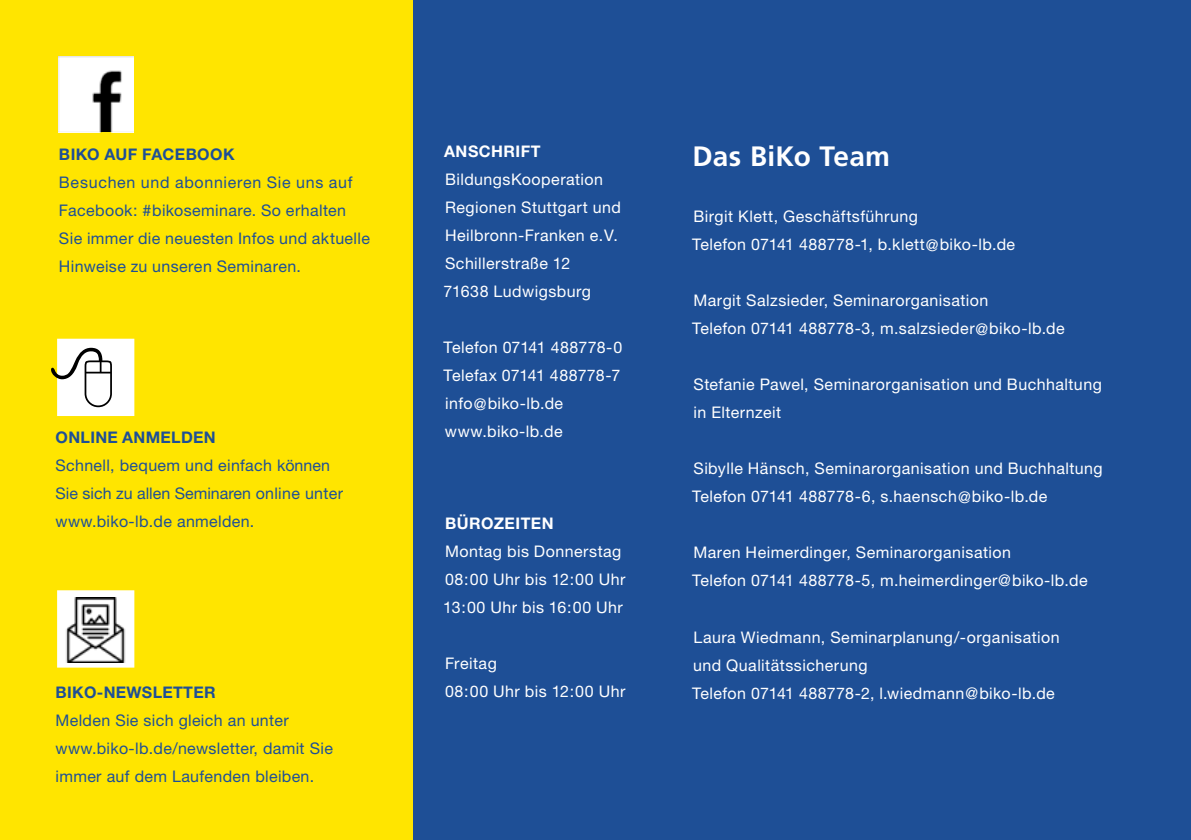
<style>
.page{position:relative;width:1191px;height:840px;background:#fff}
.page>*{position:absolute;margin:0;border:0;box-sizing:border-box;transform-origin:0 0}
.t1{font:700 28px "Frutiger";letter-spacing:.01em;color:#fff}
.t2{font:16px/28px "Helvetica Neue CE";letter-spacing:.03em;color:#fff}
.t3{font:16px/28px "Helvetica Neue";letter-spacing:.02em;color:#1e4f96}
.t4{font:16px/28px "Helvetica Neue CE";letter-spacing:.025em;color:#1e4f96}
.t5{font:700 16px "Helvetica Neue CE";letter-spacing:.02em;color:#1e4f96}
.t6{font:700 16px "Helvetica Neue";letter-spacing:.03em;color:#fff}
.t7{font:700 16px "Helvetica Neue";letter-spacing:.02em;color:#1e4f96}
</style>
<div class="page">
<div style="left:0;top:0;width:1191px;height:839px;background:#1e4f96"></div>
<div style="left:0;top:0;width:413px;height:839px;background:#ffe500"></div>
<img style="left:58px;top:57px;width:75px;height:75px">
<div style="left:58px;top:591px;width:75px;height:75px;background:#fff"></div>
<img style="left:66px;top:597px;width:60px;height:64px">
<div style="left:57px;top:590px;width:77px;height:77px;border:2px solid #fff"></div>
<div style="left:57px;top:338px;width:77px;height:78px;background:#fff;border:2px solid #fff"></div>
<svg style="left:51px;top:347px;width:61px;height:60px"></svg>
<p class="t5" style="left:59px;top:144px;width:177px">BIKO AUF FACEBOOK</p>
<p class="t4" style="left:59px;top:168px;width:312px">Besuchen und abonnieren Sie uns auf Facebook: #bikoseminare. So erhalten Sie immer die neuesten Infos und aktuelle Hinweise zu unseren Seminaren.</p>
<p class="t5" style="left:56px;top:427px;width:162px">ONLINE ANMELDEN</p>
<p class="t3" style="left:56px;top:450px;width:289px">Schnell, bequem und einfach können<br>Sie sich zu allen Seminaren online unter www.biko-lb.de anmelden.</p>
<p class="t7" style="left:56px;top:682px;width:162px">BIKO-NEWSLETTER</p>
<p class="t3" style="left:56px;top:706px;width:279px">Melden Sie sich gleich an unter www.biko-lb.de/newsletter, damit Sie immer auf dem Laufenden bleiben.</p>
<p class="t6" style="left:444px;top:141px;width:98px">ANSCHRIFT</p>
<p class="t2" style="left:443px;top:165px;width:179px">BildungsKooperation<br>Regionen Stuttgart und<br>Heilbronn-Franken e.V.<br>Schillerstraße 12<br>71638 Ludwigsburg</p>
<p class="t2" style="left:443px;top:333px;width:180px">Telefon 07141 488778-0<br>Telefax 07141 488778-7 info@biko-lb.de www.biko-lb.de</p>
<p class="t6" style="left:445px;top:513px;width:110px">BÜROZEITEN</p>
<p class="t2" style="left:443px;top:537px;width:183px">Montag bis Donnerstag<br>08:00 Uhr bis 12:00 Uhr<br>13:00 Uhr bis 16:00 Uhr</p>
<p class="t2" style="left:445px;top:649px;width:182px">Freitag<br>08:00 Uhr bis 12:00 Uhr</p>
<h1 class="t1" style="left:692px;top:140px;width:199px">Das BiKo Team</h1>
<p class="t2" style="left:692px;top:202px;width:325px">Birgit Klett, Geschäftsführung<br>Telefon 07141 488778-1, b.klett@biko-lb.de</p>
<p class="t2" style="left:692px;top:286px;width:374px">Margit Salzsieder, Seminarorganisation<br>Telefon 07141 488778-3, m.salzsieder@biko-lb.de</p>
<p class="t2" style="left:693px;top:370px;width:410px">Stefanie Pawel, Seminarorganisation und Buchhaltung in Elternzeit</p>
<p class="t2" style="left:692px;top:454px;width:412px">Sibylle Hänsch, Seminarorganisation und Buchhaltung<br>Telefon 07141 488778-6, s.haensch@biko-lb.de</p>
<p class="t2" style="left:692px;top:538px;width:397px">Maren Heimerdinger, Seminarorganisation<br>Telefon 07141 488778-5, m.heimerdinger@biko-lb.de</p>
<p class="t2" style="left:692px;top:622px;width:369px">Laura Wiedmann, Seminarplanung/-organisation und Qualitätssicherung<br>Telefon 07141 488778-2, l.wiedmann@biko-lb.de</p>
</div>
